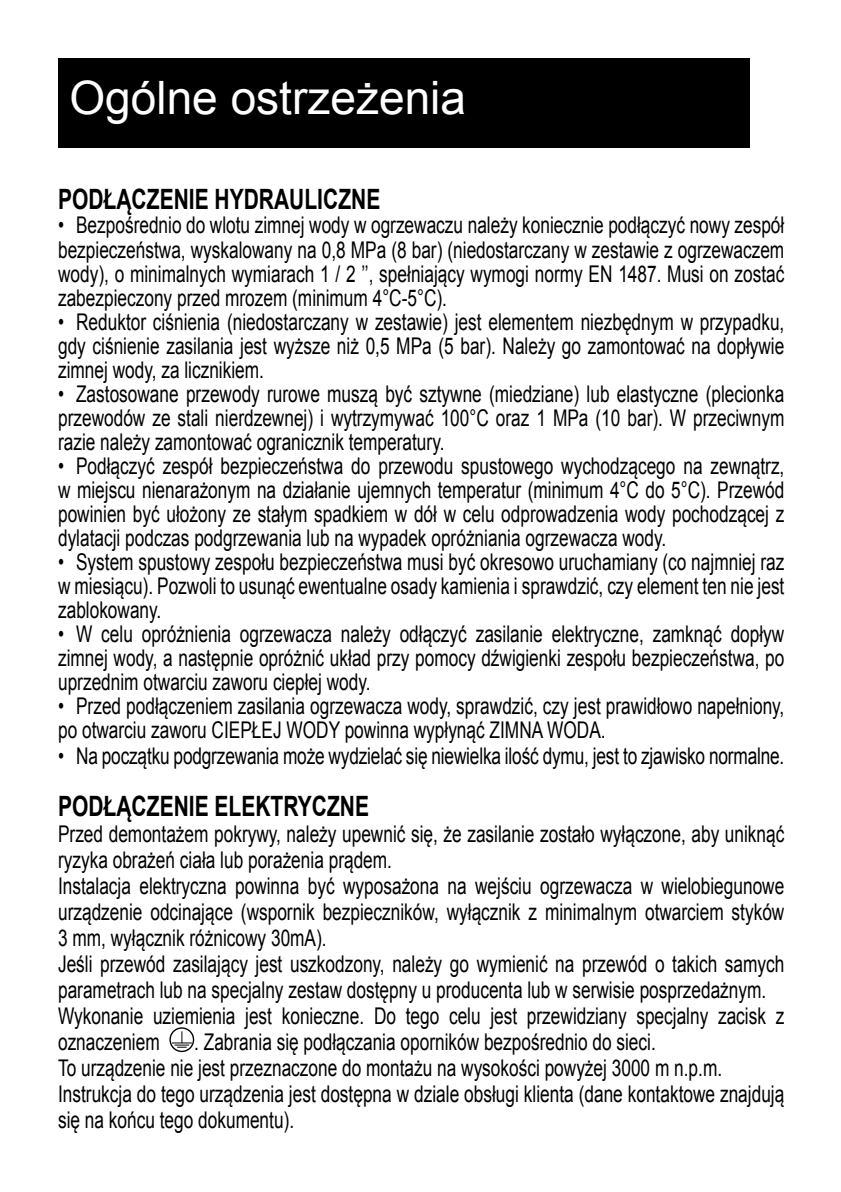
<style>
.page{position:relative;width:841px;height:1192px;background:#fff}
.page>*{position:absolute;margin:0;border:0;box-sizing:border-box;transform-origin:0 0}
.t1{font:46px "Arial";color:#fff}
.t2{font:700 28px "Arial";color:#000;scale:.75 1}
.t3{font:23px/24px "Arial";color:#000;text-align:justify;scale:.75 1}
</style>
<div class="page">
<div style="left:58px;top:58px;width:691px;height:90px;background:#000"></div>
<svg style="left:172px;top:1031px;width:20px;height:16px"></svg>
<div style="left:169px;top:1027px;width:25px;height:24px;border:1px solid #000;border-radius:50%"></div>
<h1 class="t1" style="left:69px;top:73px;width:398px">Ogólne ostrzeżenia</h1>
<p class="t2" style="left:58px;top:184px;width:431px">PODŁĄCZENIE HYDRAULICZNE</p>
<p class="t3" style="left:58px;top:213px;width:969px">• Bezpośrednio do wlotu zimnej wody w ogrzewaczu należy koniecznie podłączyć nowy zespół bezpieczeństwa, wyskalowany na 0,8 MPa (8 bar) (niedostarczany w zestawie z ogrzewaczem wody), o minimalnych wymiarach 1 / 2 ’’, spełniający wymogi normy EN 1487. Musi on zostać zabezpieczony przed mrozem (minimum 4°C-5°C).</p>
<p class="t3" style="left:58px;top:309px;width:969px">• Reduktor ciśnienia (niedostarczany w zestawie) jest elementem niezbędnym w przypadku, gdy ciśnienie zasilania jest wyższe niż 0,5 MPa (5 bar). Należy go zamontować na dopływie zimnej wody, za licznikiem.</p>
<p class="t3" style="left:58px;top:381px;width:969px">• Zastosowane przewody rurowe muszą być sztywne (miedziane) lub elastyczne (plecionka przewodów ze stali nierdzewnej) i wytrzymywać 100°C oraz 1 MPa (10 bar). W przeciwnym razie należy zamontować ogranicznik temperatury.</p>
<p class="t3" style="left:58px;top:453px;width:969px">• Podłączyć zespół bezpieczeństwa do przewodu spustowego wychodzącego na zewnątrz, w miejscu nienarażonym na działanie ujemnych temperatur (minimum 4°C do 5°C). Przewód powinien być ułożony ze stałym spadkiem w dół w celu odprowadzenia wody pochodzącej z dylatacji podczas podgrzewania lub na wypadek opróżniania ogrzewacza wody.</p>
<p class="t3" style="left:58px;top:549px;width:969px">• System spustowy zespołu bezpieczeństwa musi być okresowo uruchamiany (co najmniej raz w miesiącu). Pozwoli to usunąć ewentualne osady kamienia i sprawdzić, czy element ten nie jest zablokowany.</p>
<p class="t3" style="left:58px;top:621px;width:969px">• W celu opróżnienia ogrzewacza należy odłączyć zasilanie elektryczne, zamknąć dopływ zimnej wody, a następnie opróżnić układ przy pomocy dźwigienki zespołu bezpieczeństwa, po uprzednim otwarciu zaworu ciepłej wody.</p>
<p class="t3" style="left:58px;top:693px;width:969px">• Przed podłączeniem zasilania ogrzewacza wody, sprawdzić, czy jest prawidłowo napełniony, po otwarciu zaworu CIEPŁEJ WODY powinna wypłynąć ZIMNA WODA.</p>
<p class="t3" style="left:58px;top:743px;width:969px">• Na początku podgrzewania może wydzielać się niewielka ilość dymu, jest to zjawisko normalne.</p>
<p class="t2" style="left:58px;top:790px;width:416px">PODŁĄCZENIE ELEKTRYCZNE</p>
<p class="t3" style="left:58px;top:820px;width:969px;line-height:26px;text-align:left">Przed demontażem pokrywy, należy upewnić się, że zasilanie zostało wyłączone, aby uniknąć ryzyka obrażeń ciała lub porażenia prądem.<br>Instalacja elektryczna powinna być wyposażona na wejściu ogrzewacza w wielobiegunowe urządzenie odcinające (wspornik bezpieczników, wyłącznik z minimalnym otwarciem styków 3 mm, wyłącznik różnicowy 30mA).<br>Jeśli przewód zasilający jest uszkodzony, należy go wymienić na przewód o takich samych parametrach lub na specjalny zestaw dostępny u producenta lub w serwisie posprzedażnym.<br>Wykonanie uziemienia jest konieczne. Do tego celu jest przewidziany specjalny zacisk z oznaczeniem</p>
<p class="t3" style="left:58px;top:1028px;width:969px;line-height:26px;text-align:left;text-indent:136px">. Zabrania się podłączania oporników bezpośrednio do sieci.<br>To urządzenie nie jest przeznaczone do montażu na wysokości powyżej 3000 m n.p.m.<br>Instrukcja do tego urządzenia jest dostępna w dziale obsługi klienta (dane kontaktowe znajdują się na końcu tego dokumentu).</p>
</div>
